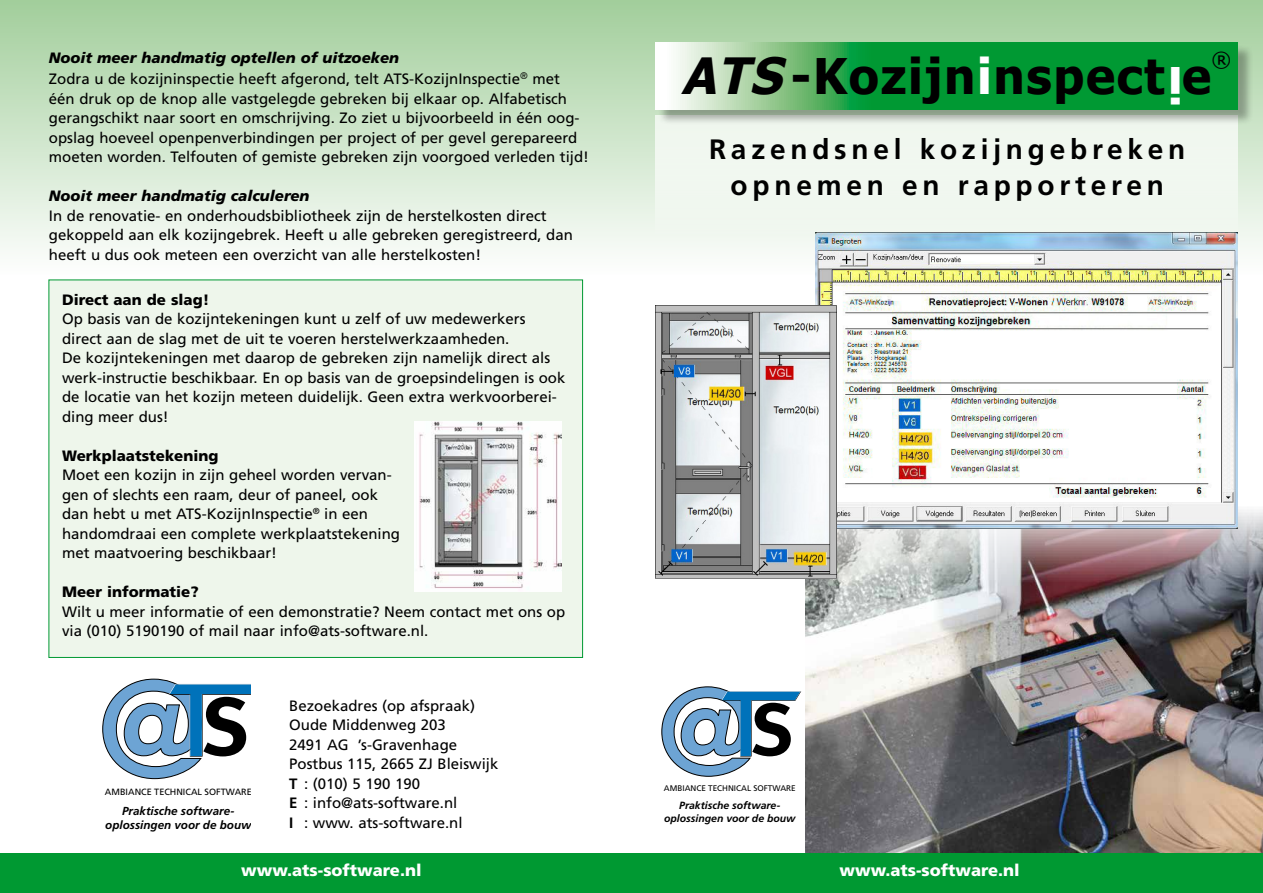
<style>
.page{position:relative;width:1263px;height:893px;background:#fff}
.page>*{position:absolute;margin:0;border:0;box-sizing:border-box;transform-origin:0 0}
.t1{font:700 49.05px "Tahoma";letter-spacing:.035em;color:#000}
.t2{font:700 49.05px "Tahoma";color:#fff}
.t3{font:700 28.05px/35.7px "Frutiger CE";letter-spacing:.17em;color:#000;text-align:center}
.t4{font:20.55px "Tahoma";color:#000}
.t5{font:900 16.5px "Frutiger";color:#fff}
.t6{font:15px/19.5px "Frutiger";color:#000}
.t7{font:900 15px "Frutiger";color:#000}
.t8{font:italic 900 15px "Frutiger";color:#000}
.t9{font:italic 700 11.7px/14px "Frutiger";color:#000;text-align:center}
.t10{font:italic 700 10.5px/12.6px "Frutiger";color:#000;text-align:center}
.t11{font:9px "Frutiger";color:#000}
.t12{font:8.1px "Frutiger";color:#000}
.s1{font-weight:900;font-style:italic}
.s2{font-weight:700}
.s3{font-style:italic;font-size:49.8px}
.s4{color:#fff}
</style>
<div class="page">
<img style="left:806px;top:507px;width:457px;height:346px">
<svg style="left:661px;top:686px;width:140px;height:91px"></svg>
<div style="left:0;top:0;width:1263px;height:275px;background:linear-gradient(to bottom,#a1cd9a,#fefefe)"></div>
<div style="left:0;top:853px;width:1263px;height:40px;background:#009932"></div>
<div style="left:655px;top:116px;width:582px;height:120px;background:#f0f7ef"></div>
<div style="left:657px;top:45px;width:596px;height:81px;background:#000;opacity:.3"></div>
<svg style="left:664px;top:43px;width:573px;height:67px;background:#33ab56"></svg>
<img style="left:816px;top:232px;width:421px;height:297px">
<img style="left:655px;top:305px;width:181px;height:273px">
<svg style="left:102px;top:678px;width:149px;height:101px"></svg>
<div style="left:49px;top:280px;width:534px;height:377px;background:#eef6eb"></div>
<img style="left:414px;top:422px;width:148px;height:170px">
<p class="t6" style="left:49px;top:47px;width:512px;line-height:21px"><span class="s1">Nooit meer handmatig optellen of uitzoeken<br></span>Zodra u de kozijninspectie heeft afgerond, telt ATS-KozijnInspectie<sup>®</sup> met</p>
<p class="t6" style="left:49px;top:89px;width:542px">één druk op de knop alle vastgelegde gebreken bij elkaar op. Alfabetisch gerangschikt naar soort en omschrijving. Zo ziet u bijvoorbeeld in één oog&shy;opslag hoeveel openpenverbindingen per project of per gevel gerepareerd moeten worden. Telfouten of gemiste gebreken zijn voorgoed verleden tijd!</p>
<p class="t8" style="left:49px;top:187px;width:262px">Nooit meer handmatig calculeren</p>
<p class="t6" style="left:49px;top:206px;width:525px">In de renovatie- en onderhoudsbibliotheek zijn de herstelkosten direct gekoppeld aan elk kozijngebrek. Heeft u alle gebreken geregistreerd, dan heeft u dus ook meteen een overzicht van alle herstelkosten!</p>
<p class="t7" style="left:62px;top:291px;width:149px">Direct aan de slag!</p>
<p class="t6" style="left:62px;top:310px;width:505px">Op basis van de kozijntekeningen kunt u zelf of uw medewerkers direct aan de slag met de uit te voeren herstelwerkzaamheden.<br>De kozijntekeningen met daarop de gebreken zijn namelijk direct als werk-instructie beschikbaar. En op basis van de groepsindelingen is ook de locatie van het kozijn meteen duidelijk. Geen extra werkvoorberei&shy;ding meer dus!</p>
<p class="t7" style="left:62px;top:447px;width:158px">Werkplaatstekening</p>
<p class="t6" style="left:62px;top:466px;width:340px">Moet een kozijn in zijn geheel worden vervan&shy;gen of slechts een raam, deur of paneel, ook dan hebt u met ATS-KozijnInspectie<sup>®</sup> in een handomdraai een complete werkplaatstekening met maatvoering beschikbaar!</p>
<p class="t7" style="left:62px;top:583px;width:138px">Meer informatie?</p>
<p class="t6" style="left:62px;top:602px;width:505px">Wilt u meer informatie of een demonstratie? Neem contact met ons op via (010) 5190190 of mail naar info@ats-software.nl.</p>
<p class="t11" style="left:105px;top:787px;width:148px">AMBIANCE TECHNICAL SOFTWARE</p>
<p class="t9" style="left:105px;top:804px;width:148px">Praktische software&shy;oplossingen voor de bouw</p>
<p class="t6" style="left:289px;top:696px;width:211px">Bezoekadres (op afspraak)<br>Oude Middenweg 203<br>2491 AG ’s-Gravenhage<br>Postbus 115, 2665 ZJ Bleiswijk<br><span class="s2">T</span> : (010) 5 190 190<br><span class="s2">E</span> : info@ats-software.nl<br><span class="s2">I</span> : www. ats-software.nl</p>
<h3 class="t4" style="left:1212px;top:46px;width:21px">®</h3>
<h1 class="t1" style="left:681px;top:42px;width:531px"><span class="s3">ATS</span>-Kozijn<span class="s4">i</span>nspect e</h1>
<h1 class="t2" style="left:1183px;top:120px;width:16px;rotate:-180deg">i</h1>
<h2 class="t3" style="left:709px;top:131px;width:478px">Razendsnel kozijngebreken opnemen en rapporteren</h2>
<p class="t12" style="left:664px;top:783px;width:133px">AMBIANCE TECHNICAL SOFTWARE</p>
<p class="t10" style="left:664px;top:799px;width:133px">Praktische software&shy;oplossingen voor de bouw</p>
<p class="t5" style="left:241px;top:860px;width:182px">www.ats-software.nl</p>
<p class="t5" style="left:839px;top:860px;width:182px">www.ats-software.nl</p>
</div>
